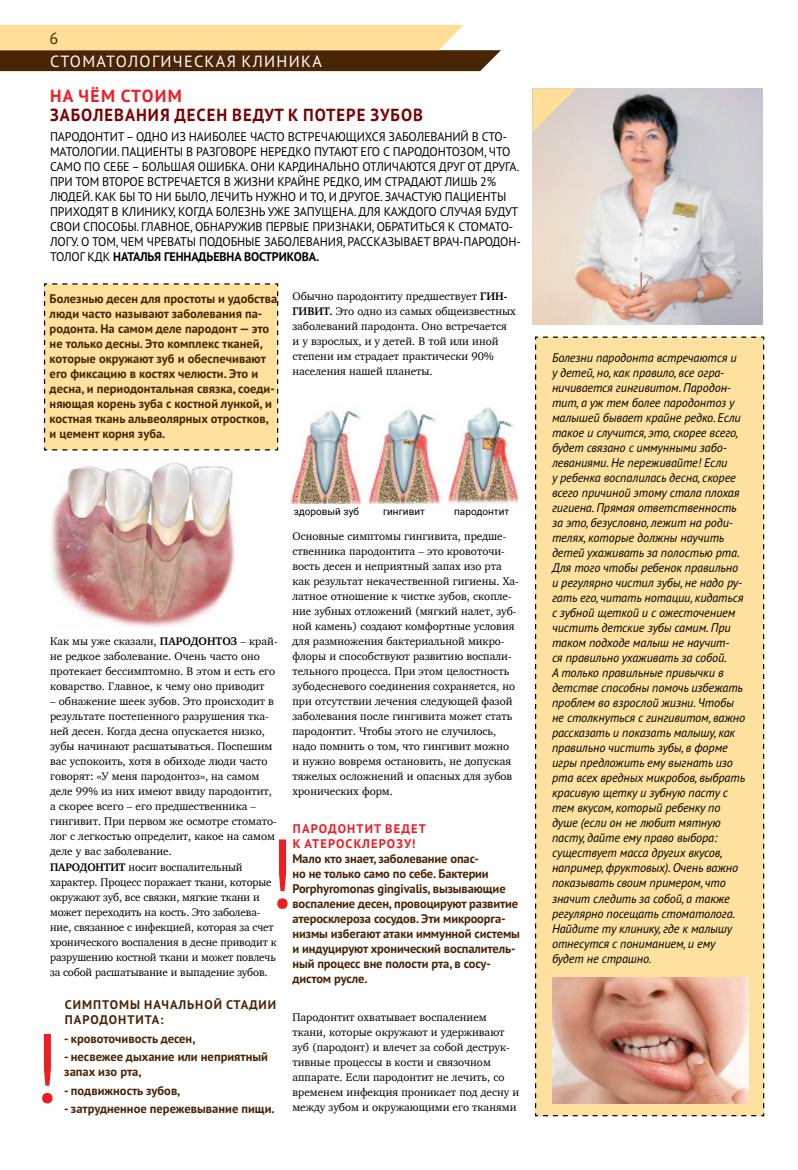
<style>
.page{position:relative;width:798px;height:1170px;background:#fff}
.page>*{position:absolute;margin:0;border:0;box-sizing:border-box;transform-origin:0 0}
.t1{font:700 17.5px "PT Sans Pro";letter-spacing:.06em;color:#790000;scale:.95 1}
.t2{font:700 17.5px "PT Sans Pro";letter-spacing:.08em;color:#ed1d24}
.t3{font:16.25px "PT Sans Pro";letter-spacing:.08em;color:#fff}
.t4{font:16.25px "PT Sans Pro";color:#4d290b}
.t5{font:italic 12.5px/15px "PT Sans Pro";letter-spacing:-.01em;color:#000}
.t6{font:700 12.5px/15px "PT Sans Pro";color:#4a2505}
.t7{font:12.5px/15px "PT Sans Pro";letter-spacing:-.01em;color:#000}
.t8{font:700 12.5px/15px "PT Sans Pro";letter-spacing:.08em;color:#4a2505}
.t9{font:700 12.5px/15px "PT Sans Pro";letter-spacing:.09em;color:#ed1d24}
.t10{font:11.25px/15px "Charter";color:#000}
.t11{font:10px "Roboto";color:#000}
.s1{font-weight:700}
</style>
<div class="page">
<div style="left:43px;top:283px;width:236px;height:168px;background:#ffe19f"></div>
<svg style="left:0;top:25px;width:501px;height:46px;background:#af8f5d"></svg>
<svg style="left:277px;top:839px;width:10px;height:69px"></svg>
<div style="left:535px;top:336px;width:229px;height:780px;background:#ffe19f"></div>
<img style="left:532px;top:88px;width:230px;height:236px">
<svg style="left:532px;top:88px;width:44px;height:44px;background:#ecd6b0"></svg>
<svg style="left:42px;top:1034px;width:10px;height:69px"></svg>
<img style="left:50px;top:462px;width:185px;height:165px">
<img style="left:291px;top:407px;width:227px;height:97px">
<img style="left:552px;top:977px;width:196px;height:126px">
<h2 class="t4" style="left:50px;top:27px;width:10px">6</h2>
<h2 class="t3" style="left:50px;top:51px;width:273px">СТОМАТОЛОГИЧЕСКАЯ КЛИНИКА</h2>
<h1 class="t2" style="left:50px;top:84px;width:133px">НА ЧЁМ СТОИМ</h1>
<h1 class="t1" style="left:50px;top:104px;width:394px">ЗАБОЛЕВАНИЯ ДЕСЕН ВЕДУТ К ПОТЕРЕ ЗУБОВ</h1>
<p class="t7" style="left:50px;top:129px;width:472px">ПАРОДОНТИТ – ОДНО ИЗ НАИБОЛЕЕ ЧАСТО ВСТРЕЧАЮЩИХСЯ ЗАБОЛЕВАНИЙ В СТО-МАТОЛОГИИ. ПАЦИЕНТЫ В РАЗГОВОРЕ НЕРЕДКО ПУТАЮТ ЕГО С ПАРОДОНТОЗОМ, ЧТО САМО ПО СЕБЕ – БОЛЬШАЯ ОШИБКА. ОНИ КАРДИНАЛЬНО ОТЛИЧАЮТСЯ ДРУГ ОТ ДРУГА.<br>ПРИ ТОМ ВТОРОЕ ВСТРЕЧАЕТСЯ В ЖИЗНИ КРАЙНЕ РЕДКО, ИМ СТРАДАЮТ ЛИШЬ 2% ЛЮДЕЙ. КАК БЫ ТО НИ БЫЛО, ЛЕЧИТЬ НУЖНО И ТО, И ДРУГОЕ. ЗАЧАСТУЮ ПАЦИЕНТЫ ПРИХОДЯТ В КЛИНИКУ, КОГДА БОЛЕЗНЬ УЖЕ ЗАПУЩЕНА. ДЛЯ КАЖДОГО СЛУЧАЯ БУДУТ СВОИ СПОСОБЫ. ГЛАВНОЕ, ОБНАРУЖИВ ПЕРВЫЕ ПРИЗНАКИ, ОБРАТИТЬСЯ К СТОМАТО-ЛОГУ. О ТОМ, ЧЕМ ЧРЕВАТЫ ПОДОБНЫЕ ЗАБОЛЕВАНИЯ, РАССКАЗЫВАЕТ ВРАЧ-ПАРОДОН-ТОЛОГ КДК <span class="s1">НАТАЛЬЯ ГЕННАДЬЕВНА ВОСТРИКОВА.</span></p>
<p class="t6" style="left:50px;top:290px;width:229px">Болезнью десен для простоты и удобства люди часто называют заболевания па&shy;родонта. На самом деле пародонт — это не только десны. Это комплекс тканей, которые окружают зуб и обеспечивают его фиксацию в костях челюсти. Это и десна, и периодонтальная связка, соеди&shy;няющая корень зуба с костной лункой, и костная ткань альвеолярных отростков, и цемент корня зуба.</p>
<p class="t10" style="left:292px;top:289px;width:225px">Обычно пародонтиту предшествует <span class="s1">ГИН-ГИВИТ.</span> Это одно из самых общеизвестных заболеваний пародонта. Оно встречается и у взрослых, и у детей. В той или иной степени им страдает практически 90% населения нашей планеты.</p>
<p class="t10" style="left:50px;top:634px;width:229px">Как мы уже сказали, <span class="s1">ПАРОДОНТОЗ</span> – край&shy;не редкое заболевание. Очень часто оно протекает бессимптомно. В этом и есть его коварство. Главное, к чему оно приводит</p>
<p class="t10" style="left:50px;top:693px;width:228px">– обнажение шеек зубов. Это происходит в результате постепенного разрушения тка&shy;ней десен. Когда десна опускается низко, зубы начинают расшатываться. Поспешим вас успокоить, хотя в обиходе люди часто говорят: «У меня пародонтоз», на самом деле 99% из них имеют ввиду пародонтит, а скорее всего – его предшественника – гингивит. При первом же осмотре стомато&shy;лог с легкостью определит, какое на самом деле у вас заболевание.<br><span class="s1">ПАРОДОНТИТ</span> носит воспалительный характер. Процесс поражает ткани, которые окружают зуб, все связки, мягкие ткани и может переходить на кость. Это заболева&shy;ние, связанное с инфекцией, которая за счет хронического воспаления в десне приводит к разрушению костной ткани и может повлечь за собой расшатывание и выпадение зубов.</p>
<p class="t8" style="left:65px;top:996px;width:213px">СИМПТОМЫ НАЧАЛЬНОЙ СТАДИИ<br>ПАРОДОНТИТА:</p>
<p class="t6" style="left:64px;top:1030px;width:133px">- кровоточивость десен,</p>
<p class="t6" style="left:64px;top:1049px;width:205px">- несвежее дыхание или неприятный запах изо рта,</p>
<p class="t6" style="left:64px;top:1082px;width:118px">- подвижность зубов,</p>
<p class="t6" style="left:64px;top:1101px;width:212px">- затрудненное пережевывание пищи.</p>
<p class="t11" style="left:293px;top:504px;width:67px">здоровый зуб</p>
<p class="t11" style="left:383px;top:504px;width:43px">гингивит</p>
<p class="t11" style="left:454px;top:504px;width:57px">пародонтит</p>
<p class="t10" style="left:292px;top:528px;width:228px">Основные симптомы гингивита, предше&shy;ственника пародонтита – это кровоточи&shy;вость десен и неприятный запах изо рта как результат некачественной гигиены. Ха&shy;латное отношение к чистке зубов, скопле&shy;ние зубных отложений (мягкий налет, зуб&shy;ной камень) создают комфортные условия для размножения бактериальной микро&shy;флоры и способствуют развитию воспали&shy;тельного процесса. При этом целостность зубодесневого соединения сохраняется, но при отсутствии лечения следующей фазой заболевания после гингивита может стать пародонтит. Чтобы этого не случилось, надо помнить о том, что гингивит можно<br>и нужно вовремя остановить, не допуская тяжелых осложнений и опасных для зубов хронических форм.</p>
<p class="t9" style="left:293px;top:820px;width:134px">ПАРОДОНТИТ ВЕДЕТ<br>К АТЕРОСКЛЕРОЗУ!</p>
<p class="t6" style="left:292px;top:850px;width:229px">Мало кто знает, заболевание опас-<br>но не только само по себе. Бактерии Porphyromonas gingivalis, вызывающие воспаление десен, провоцируют развитие атеросклероза сосудов. Эти микроорга&shy;низмы избегают атаки иммунной системы и индуцируют хронический воспалитель&shy;ный процесс вне полости рта, в сосу&shy;дистом русле.</p>
<p class="t10" style="left:292px;top:1009px;width:228px">Пародонтит охватывает воспалением ткани, которые окружают и удерживают зуб (пародонт) и влечет за собой деструк&shy;тивные процессы в кости и связочном аппарате. Если пародонтит не лечить, со временем инфекция проникает под десну и между зубом и окружающими его тканями</p>
<p class="t5" style="left:552px;top:350px;width:195px">Болезни пародонта встречаются и<br>у детей, но, как правило, все огра&shy;ничивается гингивитом. Пародон&shy;тит, а уж тем более пародонтоз у малышей бывает крайне редко. Если такое и случится, это, скорее всего, будет связано с иммунными забо&shy;леваниями. Не переживайте! Если<br>у ребенка воспалилась десна, скорее всего причиной этому стала плохая гигиена. Прямая ответственность за это, безусловно, лежит на роди&shy;телях, которые должны научить детей ухаживать за полостью рта.<br>Для того чтобы ребенок правильно и регулярно чистил зубы, не надо ру&shy;гать его, читать нотации, кидаться с зубной щеткой и с ожесточением чистить детские зубы самим. При таком подходе малыш не научит-<br>ся правильно ухаживать за собой.<br>А только правильные привычки в детстве способны помочь избежать проблем во взрослой жизни. Чтобы не столкнуться с гингивитом, важно рассказать и показать малышу, как правильно чистить зубы, в форме игры предложить ему выгнать изо рта всех вредных микробов, выбрать красивую щетку и зубную пасту с тем вкусом, который ребенку по душе (если он не любит мятную пасту, дайте ему право выбора: существует масса других вкусов, например, фруктовых). Очень важно показывать своим примером, что значит следить за собой, а также регулярно посещать стоматолога.<br>Найдите ту клинику, где к малышу отнесутся с пониманием, и ему будет не страшно.</p>
</div>
